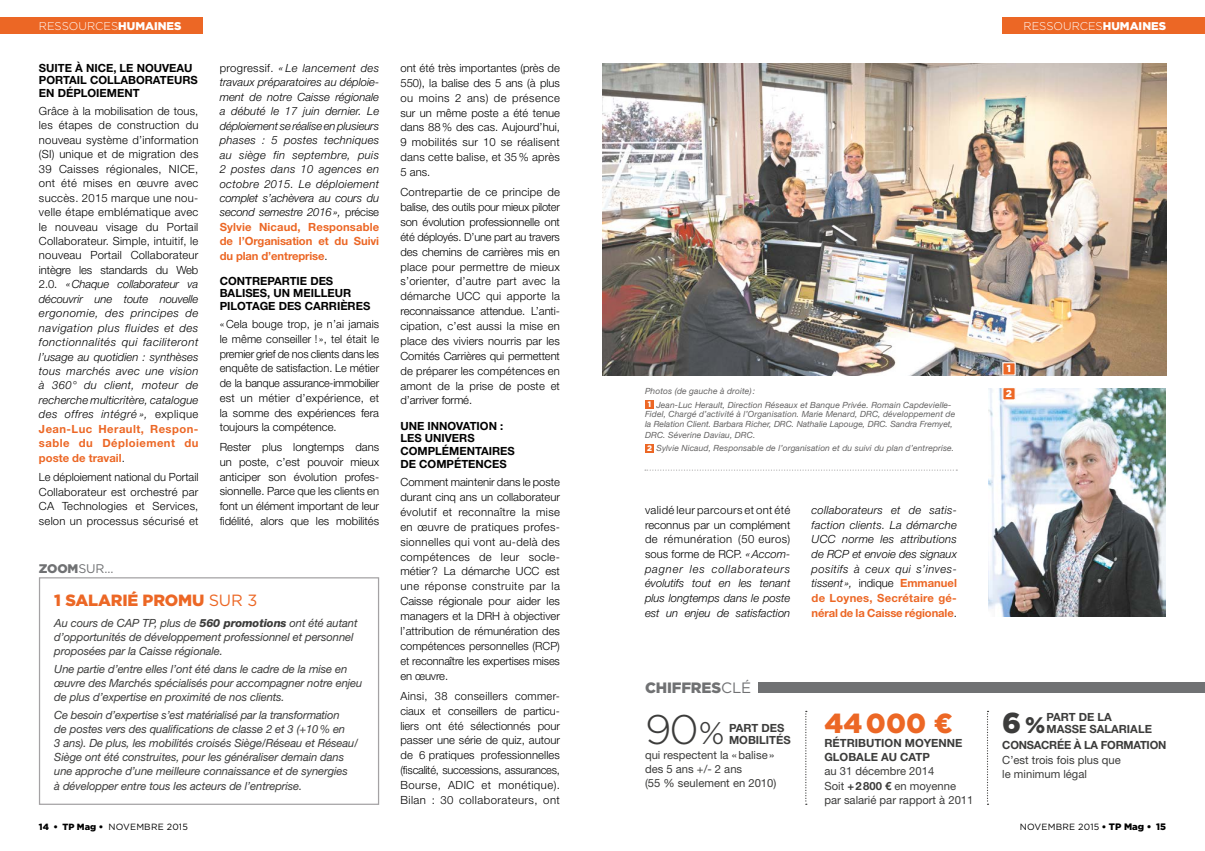
<style>
.page{position:relative;width:1205px;height:851px;background:#fff}
.page>*{position:absolute;margin:0;border:0;box-sizing:border-box;transform-origin:0 0}
.t1{font:300 41.25px "Gotham";color:#3c3c3b}
.t2{font:900 28.75px "Gotham";color:#3c3c3b}
.t3{font:900 27.5px "Gotham";color:#ec6725}
.t4{font:900 16.25px "Gotham";letter-spacing:-.01em;color:#ec6725}
.t5{font:900 15px "Gotham";letter-spacing:-.01em;color:#707173}
.t6{font:12.5px "Gotham";color:#707173}
.t7{font:300 11.25px/14.9px "Helvetica Neue LT Std";letter-spacing:.01em;color:#000;text-align:justify}
.t8{font:italic 300 11.25px/14.6px "Helvetica Neue LT Std";color:#000;text-align:justify}
.t9{font:italic 11.25px/14.1px "Helvetica Neue LT Std";letter-spacing:-.01em;color:#3c3c3b}
.t10{font:700 11.25px/12.8px "Helvetica Neue LT Std";color:#000}
.t11{font:11.25px/13.8px "Helvetica Neue LT Std";color:#3c3c3b}
.t12{font:700 11.25px/13.8px "Helvetica Neue LT Std";color:#3c3c3b}
.t13{font:300 11.25px "Gotham";color:#fff}
.t14{font:700 11.25px "Helvetica Neue LT Std";letter-spacing:-.02em;color:#3c3c3b}
.t15{font:900 10px "Gotham";color:#fff}
.t16{font:9px "Gotham";letter-spacing:.02em;color:#000}
.t17{font:italic 8.5px/13.6px "Helvetica Neue LT Std";letter-spacing:.01em;color:#646363}
.s1{font-weight:900}
.s2{font-style:italic}
.s3{font-weight:700;color:#ec6725}
.s4{font-style:normal}
.s5{font-weight:700;font-style:normal;color:#ec6725}
.s6{font-family:"Gotham";font-weight:900;font-style:normal;font-size:8px;color:#fff}
.s7{font-weight:400}
.s8{font-weight:800}
.s9{font-weight:900;font-size:9.38px}
.s10{font-size:22.5px}
.s11{font-weight:700}
.s12{font-size:31.25px}
</style>
<div class="page">
<img style="left:988px;top:388px;width:178px;height:229px">
<div style="left:39px;top:577px;width:340px;height:227px;border:1px solid #a4a2a4"></div>
<img style="left:602px;top:64px;width:564px;height:311px">
<div style="left:1002px;top:18px;width:203px;height:16px;background:#ec6725"></div>
<div style="left:0;top:18px;width:203px;height:16px;background:#ec6725"></div>
<div style="left:758px;top:682px;width:447px;height:10px;background:#707173"></div>
<svg style="left:1002px;top:361px;width:14px;height:15px"></svg>
<svg style="left:987px;top:710px;width:1px;height:94px"></svg>
<svg style="left:805px;top:710px;width:2px;height:94px"></svg>
<div style="left:645px;top:400px;width:9px;height:9px;background:#ec6725"></div>
<div style="left:645px;top:443px;width:9px;height:9px;background:#ec6725"></div>
<svg style="left:1002px;top:388px;width:14px;height:13px"></svg>
<svg style="left:645px;top:469px;width:312px;height:1px"></svg>
<p class="t13" style="left:39px;top:19px;width:144px">RESSOURCES<span class="s1">HUMAINES</span></p>
<p class="t13" style="left:1023px;top:19px;width:144px">RESSOURCES<span class="s1">HUMAINES</span></p>
<p class="t10" style="left:39px;top:61px;width:160px">SUITE À NICE, LE NOUVEAU<br>PORTAIL COLLABORATEURS<br>EN DÉPLOIEMENT</p>
<p class="t7" style="left:39px;top:103px;width:161px;line-height:14.4px">Grâce à la mobilisation de tous, les étapes de construction du nouveau système d’information (SI) unique et de migration des 39 Caisses régionales, NICE, ont été mises en œuvre avec succès. 2015 marque une nou&shy;velle étape emblématique avec le nouveau visage du Portail Collaborateur. Simple, intuitif, le nouveau Portail Collaborateur intègre les standards du Web 2.0. <span class="s2">«Chaque collaborateur va découvrir une toute nouvelle ergonomie, des principes de navigation plus fluides et des fonctionnalités qui faciliteront l’usage au quotidien : synthèses tous marchés avec une vision à 360° du client, moteur de recherche multicritère, catalogue des offres intégré »,</span> explique <span class="s3">Jean-Luc Herault, Respon&shy;sable du Déploiement du poste de travail</span>.</p>
<p class="t7" style="left:39px;top:470px;width:161px;line-height:14.4px">Le déploiement national du Portail Collaborateur est orchestré par CA Technologies et Services, selon un processus sécurisé et</p>
<p class="t7" style="left:400px;top:60px;width:161px">ont été très importantes (près de 550), la balise des 5 ans (à plus ou moins 2 ans) de présence sur un même poste a été tenue dans 88% des cas. Aujourd’hui, 9 mobilités sur 10 se réalisent dans cette balise, et 35 % après 5 ans.</p>
<p class="t7" style="left:400px;top:184px;width:161px">Contrepartie de ce principe de balise, des outils pour mieux piloter son évolution professionnelle ont été déployés. D’une part au travers des chemins de carrières mis en place pour permettre de mieux s’orienter, d’autre part avec la démarche UCC qui apporte la reconnaissance attendue. L’anti&shy;cipation, c’est aussi la mise en place des viviers nourris par les Comités Carrières qui permettent de préparer les compétences en amont de la prise de poste et d’arriver formé.</p>
<p class="t10" style="left:400px;top:419px;width:116px">UNE INNOVATION :<br>LES UNIVERS<br>COMPLÉMENTAIRES<br>DE COMPÉTENCES</p>
<p class="t7" style="left:400px;top:474px;width:161px">Comment maintenir dans le poste durant cinq ans un collaborateur évolutif et reconnaître la mise en œuvre de pratiques profes&shy;sionnelles qui vont au-delà des compétences de leur socle&shy;métier? La démarche UCC est une réponse construite par la Caisse régionale pour aider les managers et la DRH à objectiver l’attribution de rémunération des compétences personnelles (RCP) et reconnaître les expertises mises en œuvre.</p>
<p class="t7" style="left:400px;top:688px;width:161px">Ainsi, 38 conseillers commer&shy;ciaux et conseillers de particu&shy;liers ont été sélectionnés pour passer une série de quiz, autour de 6 pratiques professionnelles (fiscalité, successions, assurances, Bourse, ADIC et monétique).<br>Bilan : 30 collaborateurs, ont</p>
<p class="t8" style="left:220px;top:60px;width:161px"><span class="s4">progressif.</span> « Le lancement des travaux préparatoires au déploie&shy;ment de notre Caisse régionale a débuté le 17 juin dernier. Le déploiement se réalise en plusieurs phases : 5 postes techniques au siège fin septembre, puis 2 postes dans 10 agences en octobre 2015. Le déploiement complet s’achèvera au cours du second semestre 2016», <span class="s4">précise </span><span class="s5">Sylvie Nicaud, Responsable de l’Organisation et du Suivi du plan d’entreprise</span><span class="s4">.</span></p>
<p class="t10" style="left:220px;top:274px;width:152px">CONTREPARTIE DES<br>BALISES, UN MEILLEUR<br>PILOTAGE DES CARRIÈRES</p>
<p class="t7" style="left:220px;top:316px;width:161px">« Cela bouge trop, je n’ai jamais le même conseiller ! », tel était le premier grief de nos clients dans les enquête de satisfaction. Le métier de la banque assurance-immobilier est un métier d’expérience, et la somme des expériences fera toujours la compétence.</p>
<p class="t7" style="left:220px;top:439px;width:161px">Rester plus longtemps dans un poste, c’est pouvoir mieux anticiper son évolution profes&shy;sionnelle. Parce que les clients en font un élément important de leur fidélité, alors que les mobilités</p>
<p class="t15" style="left:1007px;top:362px;width:6px">1</p>
<p class="t17" style="left:648px;top:384px;width:305px;text-indent:-3px">Photos (de gauche à droite) :<br><span class="s6">1</span> Jean-Luc Herault, Direction Réseaux et Banque Privée. Romain Capdevielle-</p>
<p class="t17" style="left:645px;top:409px;width:312px;line-height:9.6px">Fidel, Chargé d’activité à l’Organisation. Marie Menard, DRC, développement de la Relation Client. Barbara Richer, DRC. Nathalie Lapouge, DRC. Sandra Fremyet,</p>
<p class="t17" style="left:645px;top:428px;width:311px">DRC. Séverine Daviau, DRC.<br><span class="s6">2</span> Sylvie Nicaud, Responsable de l’organisation et du suivi du plan d’entreprise.</p>
<p class="t15" style="left:1006px;top:386px;width:8px">2</p>
<p class="t8" style="left:645px;top:502px;width:147px"><span class="s4">validé leur parcours et ont été reconnus par un complément de rémunération (50 euros) sous forme de RCP.</span> «Accom&shy;pagner les collaborateurs évolutifs tout en les tenant plus longtemps dans le poste est un enjeu de satisfaction</p>
<p class="t8" style="left:811px;top:502px;width:147px">collaborateurs et de satis&shy;faction clients. La démarche UCC norme les attributions de RCP et envoie des signaux positifs à ceux qui s’inves&shy;tissent », <span class="s4">indique</span> <span class="s5">Emmanuel de Loynes, Secrétaire gé&shy;néral de la Caisse régionale</span><span class="s4">.</span></p>
<p class="t6" style="left:39px;top:560px;width:76px"><span class="s1">ZOOM</span>SUR...</p>
<h3 class="t4" style="left:54px;top:588px;width:205px">1 SALARIÉ PROMU <span class="s7">SUR 3</span></h3>
<p class="t9" style="left:54px;top:615px;width:305px">Au cours de CAP TP, plus de <span class="s8">560 promotions</span> ont été autant d’opportunités de développement professionnel et personnel proposées par la Caisse régionale.</p>
<p class="t9" style="left:54px;top:661px;width:310px">Une partie d’entre elles l’ont été dans le cadre de la mise en œuvre des Marchés spécialisés pour accompagner notre enjeu de plus d’expertise en proximité de nos clients.</p>
<p class="t9" style="left:54px;top:707px;width:305px">Ce besoin d’expertise s’est matérialisé par la transformation<br>de postes vers des qualifications de classe 2 et 3 (+10% en<br>3 ans). De plus, les mobilités croisés Siège/Réseau et Réseau/ Siège ont été construites, pour les généraliser demain dans une approche d’une meilleure connaissance et de synergies<br>à développer entre tous les acteurs de l’entreprise.</p>
<p class="t16" style="left:39px;top:820px;width:150px"><span class="s1">14 • TP Mag •</span> NOVEMBRE 2015</p>
<p class="t16" style="left:1020px;top:820px;width:148px">NOVEMBRE 2015 <span class="s1">•</span> <span class="s9">TP Mag • 15</span></p>
<h3 class="t5" style="left:645px;top:676px;width:108px">CHIFFRES<span class="s7">CLÉ</span></h3>
<h2 class="t2" style="left:1002px;top:703px;width:45px">6 <span class="s10">%</span></h2>
<p class="t14" style="left:1002px;top:737px;width:166px">CONSACRÉE À LA FORMATION</p>
<p class="t11" style="left:1002px;top:753px;width:120px">C’est trois fois plus que le minimum légal</p>
<p class="t12" style="left:1046px;top:709px;width:67px">PART DE LA</p>
<h3 class="t3" style="left:824px;top:704px;width:130px">44 000 €</h3>
<p class="t12" style="left:824px;top:735px;width:140px">RÉTRIBUTION MOYENNE<br>GLOBALE AU CATP</p>
<p class="t11" style="left:824px;top:762px;width:133px;line-height:15.5px">au 31 décembre 2014<br>Soit <span class="s11">+2800 €</span> en moyenne</p>
<p class="t11" style="left:824px;top:792px;width:150px">par salarié par rapport à 2011</p>
<h1 class="t1" style="left:645px;top:703px;width:81px">90 <span class="s12">%</span></h1>
<p class="t12" style="left:1046px;top:722px;width:107px">MASSE SALARIALE</p>
<p class="t11" style="left:645px;top:748px;width:133px">qui respectent la «balise» des 5 ans +/- 2 ans<br>(55 % seulement en 2010)</p>
<p class="t12" style="left:729px;top:721px;width:63px;line-height:12.5px">PART DES<br>MOBILITÉS</p>
</div>
